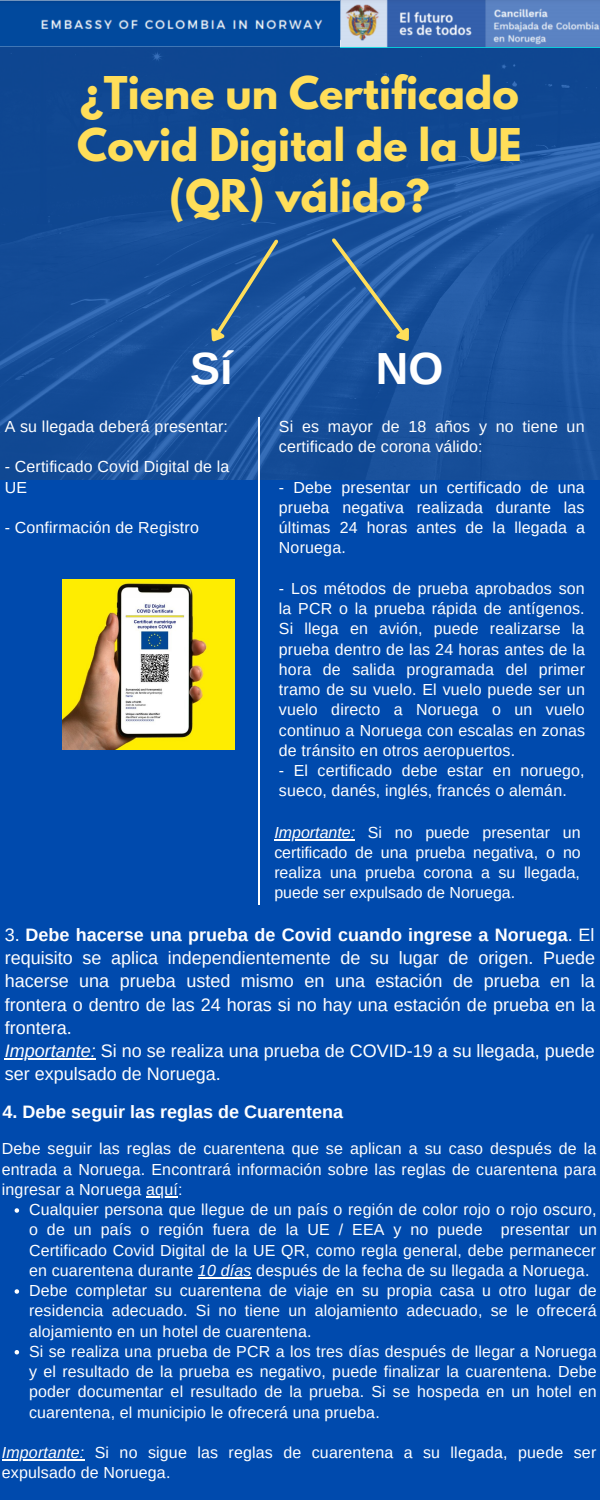
<style>
.page{position:relative;width:600px;height:1500px;background:#004aad}
.page>*{position:absolute;margin:0;border:0;box-sizing:border-box;transform-origin:0 0}
.t1{font:700 45px "Arimo";color:#fff}
.t2{font:700 40px/51.8px "League Spartan";color:#ffde59;text-align:center}
.t3{font:18px/23.2px "Arimo";color:#fff;text-align:justify}
.t4{font:700 18px "Arimo";color:#fff}
.t5{font:16px/20.2px "Arimo";letter-spacing:.01em;color:#fff;text-align:justify}
.s1{font-style:italic}
.s2{font-weight:700}
</style>
<div class="page">
<img style="left:0;top:46px;width:600px;height:433px">
<img style="left:0;top:0;width:341px;height:46px">
<img style="left:341px;top:0;width:259px;height:48px">
<svg style="left:199px;top:236px;width:82px;height:115px;background:#285b9a"></svg>
<svg style="left:329px;top:235px;width:90px;height:117px;background:#2b5e9e"></svg>
<img style="left:62px;top:580px;width:173px;height:170px">
<hr style="left:274px;top:839px;width:81px;height:2px;background:#fff">
<svg style="left:15px;top:1208px;width:4px;height:5px"></svg>
<hr style="left:198px;top:1277px;width:54px;height:2px;background:#fff">
<svg style="left:15px;top:1289px;width:4px;height:5px"></svg>
<svg style="left:15px;top:1350px;width:4px;height:5px"></svg>
<hr style="left:146px;top:1196px;width:32px;height:2px;background:#fff">
<hr style="left:2px;top:1460px;width:83px;height:1px;background:#fff">
<hr style="left:258px;top:418px;width:2px;height:487px;background:#fff">
<hr style="left:5px;top:1059px;width:91px;height:1px;background:#fff">
<p class="t2" style="left:77px;top:72px;width:446px">¿Tiene un Certificado<br>Covid Digital de la UE (QR) válido?</p>
<p class="t1" style="left:190px;top:343px;width:44px">Sí</p>
<p class="t1" style="left:376px;top:343px;width:69px">NO</p>
<p class="t5" style="left:5px;top:416px;width:225px">A su llegada deberá presentar:</p>
<p class="t5" style="left:5px;top:457px;width:226px">- Certificado Covid Digital de la<br>UE</p>
<p class="t5" style="left:5px;top:517px;width:196px">- Confirmación de Registro</p>
<p class="t5" style="left:279px;top:416px;width:307px">Si es mayor de 18 años y no tiene un certificado de corona válido:</p>
<p class="t5" style="left:279px;top:477px;width:308px">- Debe presentar un certificado de una prueba negativa realizada durante las últimas 24 horas antes de la llegada a Noruega.</p>
<p class="t5" style="left:279px;top:578px;width:308px">- Los métodos de prueba aprobados son la PCR o la prueba rápida de antígenos.<br>Si llega en avión, puede realizarse la prueba dentro de las 24 horas antes de la hora de salida programada del primer tramo de su vuelo. El vuelo puede ser un vuelo directo a Noruega o un vuelo continuo a Noruega con escalas en zonas de tránsito en otros aeropuertos.</p>
<p class="t5" style="left:279px;top:760px;width:307px">- El certificado debe estar en noruego, sueco, danés, inglés, francés o alemán.</p>
<p class="t5" style="left:274px;top:822px;width:308px"><span class="s1">Importante:</span> Si no puede presentar un certificado de una prueba negativa, o no realiza una prueba corona a su llegada, puede ser expulsado de Noruega.</p>
<p class="t3" style="left:5px;top:923px;width:592px">3. <span class="s2">Debe hacerse una prueba de Covid cuando ingrese a Noruega</span>. El requisito se aplica independientemente de su lugar de origen. Puede hacerse una prueba usted mismo en una estación de prueba en la frontera o dentro de las 24 horas si no hay una estación de prueba en la frontera.</p>
<p class="t3" style="left:5px;top:1039px;width:592px"><span class="s1">Importante:</span> Si no se realiza una prueba de COVID-19 a su llegada, puede ser expulsado de Noruega.</p>
<p class="t4" style="left:2px;top:1102px;width:342px">4. Debe seguir las reglas de Cuarentena</p>
<p class="t5" style="left:2px;top:1139px;width:596px">Debe seguir las reglas de cuarentena que se aplican a su caso después de la entrada a Noruega. Encontrará información sobre las reglas de cuarentena para ingresar a Noruega aquí:</p>
<p class="t5" style="left:29px;top:1199px;width:569px">Cualquier persona que llegue de un país o región de color rojo o rojo oscuro, o de un país o región fuera de la UE / EEA y no puede presentar un Certificado Covid Digital de la UE QR, como regla general, debe permanecer en cuarentena durante <span class="s1">10 días</span> después de la fecha de su llegada a Noruega.</p>
<p class="t5" style="left:29px;top:1280px;width:569px">Debe completar su cuarentena de viaje en su propia casa u otro lugar de residencia adecuado. Si no tiene un alojamiento adecuado, se le ofrecerá alojamiento en un hotel de cuarentena.</p>
<p class="t5" style="left:29px;top:1341px;width:569px">Si se realiza una prueba de PCR a los tres días después de llegar a Noruega y el resultado de la prueba es negativo, puede finalizar la cuarentena. Debe poder documentar el resultado de la prueba. Si se hospeda en un hotel en cuarentena, el municipio le ofrecerá una prueba.</p>
<p class="t5" style="left:2px;top:1442px;width:596px"><span class="s1">Importante:</span> Si no sigue las reglas de cuarentena a su llegada, puede ser expulsado de Noruega.</p>
</div>
